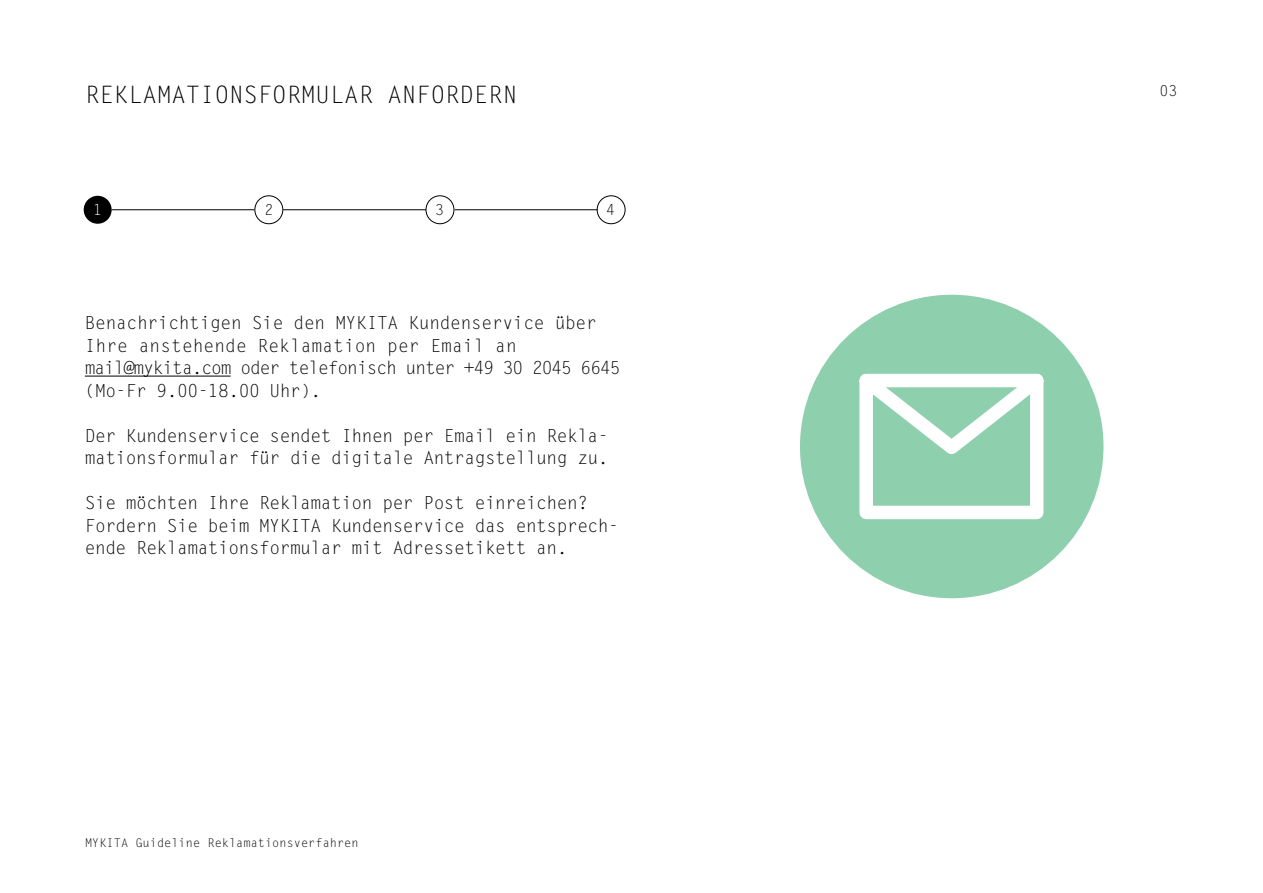
<style>
.page{position:relative;width:1263px;height:893px;background:#fff}
.page>*{position:absolute;margin:0;border:0;box-sizing:border-box;transform-origin:0 0}
.t1{font:24px "Letter Gothic Std";color:#000}
.t2{font:18px/22.5px "Letter Gothic Std";letter-spacing:-.03em;color:#000}
.t3{font:15px "Letter Gothic Std";color:#000}
.t4{font:15px "Letter Gothic Std";color:#fff}
.t5{font:12px "Letter Gothic Std";color:#000}
</style>
<div class="page">
<hr style="left:85px;top:376px;width:146px;height:1px;background:#000">
<div style="left:84px;top:196px;width:28px;height:28px;background:#000;border-radius:50%"></div>
<div style="left:254px;top:195px;width:29px;height:29px;border:1px solid #000;border-radius:50%"></div>
<div style="left:426px;top:195px;width:28px;height:29px;border:1px solid #000;border-radius:50%"></div>
<div style="left:597px;top:195px;width:28px;height:29px;border:1px solid #000;border-radius:50%"></div>
<div style="left:800px;top:295px;width:303px;height:303px;background:#8ecfae;border-radius:50%"></div>
<hr style="left:112px;top:209px;width:142px;height:1px;background:#000">
<hr style="left:283px;top:209px;width:143px;height:1px;background:#000">
<hr style="left:455px;top:209px;width:142px;height:1px;background:#000">
<svg style="left:859px;top:373px;width:185px;height:147px"></svg>
<h1 class="t1" style="left:85px;top:81px;width:434px">REKLAMATIONSFORMULAR ANFORDERN</h1>
<p class="t3" style="left:1159px;top:82px;width:19px">03</p>
<p class="t4" style="left:93px;top:201px;width:10px">1</p>
<p class="t3" style="left:264px;top:201px;width:10px">2</p>
<p class="t3" style="left:435px;top:201px;width:10px">3</p>
<p class="t3" style="left:606px;top:201px;width:10px">4</p>
<p class="t2" style="left:85px;top:312px;width:537px">Benachrichtigen Sie den MYKITA Kundenservice über Ihre anstehende Reklamation per Email an mail@mykita.com oder telefonisch unter +49 30 2045 6645 (Mo-Fr 9.00-18.00 Uhr).</p>
<p class="t2" style="left:85px;top:425px;width:525px">Der Kundenservice sendet Ihnen per Email ein Rekla&shy;mationsformular für die digitale Antragstellung zu.</p>
<p class="t2" style="left:85px;top:492px;width:536px">Sie möchten Ihre Reklamation per Post einreichen?<br>Fordern Sie beim MYKITA Kundenservice das entsprech&shy;ende Reklamationsformular mit Adressetikett an.</p>
<p class="t5" style="left:85px;top:836px;width:275px">MYKITA Guideline Reklamationsverfahren</p>
</div>
